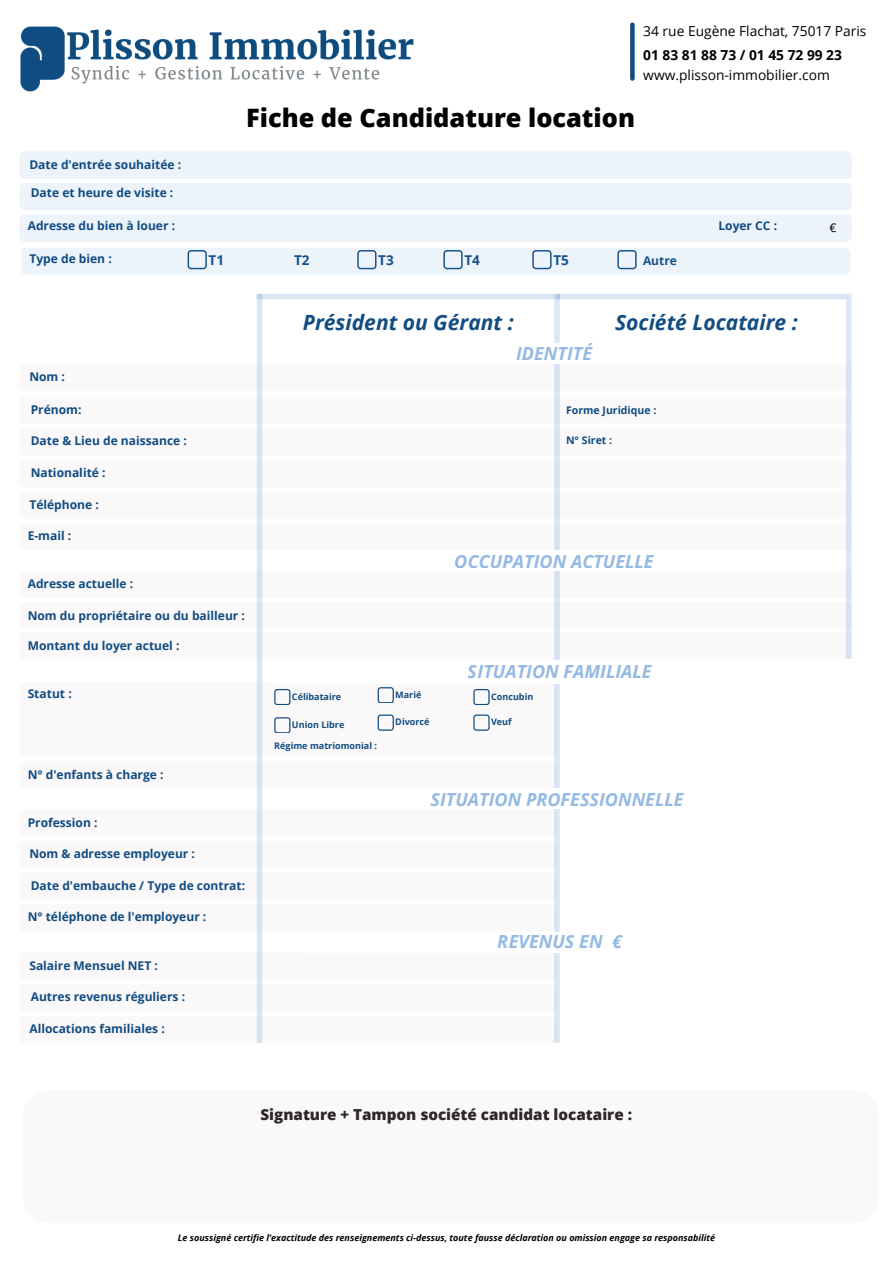
<style>
.page{position:relative;width:894px;height:1264px;background:#fff}
.page>*{position:absolute;margin:0;border:0;box-sizing:border-box;transform-origin:0 0}
.t1{font:800 25.35px "Open Sans";color:#000}
.t2{font:italic 700 21px "Open Sans";color:#114c82}
.t3{font:italic 700 18px "Open Sans";color:#4d8bd1}
.t4{font:800 15.15px "Open Sans";color:#2c2928}
.t5{font:13.8px/24.8px "Open Sans";color:#000}
.t6{font:700 13.5px "Open Sans";color:#114c82}
.t7{font:700 12px "Open Sans";color:#114c82}
.t8{font:12px "Open Sans";color:#000}
.t9{font:700 10.5px "Open Sans";color:#114c82}
.t10{font:italic 700 9px "Open Sans";color:#000}
.t11{font:700 9px "Open Sans";color:#114c82}
.s1{font-weight:700}
</style>
<div class="page">
<img style="left:68px;top:29px;width:346px;height:31px">
<img style="left:20px;top:26px;width:48px;height:66px">
<img style="left:54px;top:58px;width:348px;height:34px">
<div style="left:257px;top:294px;width:302px;height:5px;background:#dbe7f5"></div>
<div style="left:557px;top:294px;width:294px;height:5px;background:#dbe7f5"></div>
<div style="left:19px;top:571px;width:832px;height:27px;background:#faf8f8;border-radius:5px"></div>
<div style="left:19px;top:602px;width:832px;height:27px;background:#faf8f8;border-radius:5px"></div>
<div style="left:19px;top:631px;width:832px;height:28px;background:#faf8f8;border-radius:5px"></div>
<div style="left:19px;top:682px;width:538px;height:74px;background:#faf8f8;border-radius:5px"></div>
<div style="left:19px;top:761px;width:538px;height:27px;background:#faf8f8;border-radius:5px"></div>
<div style="left:19px;top:952px;width:538px;height:27px;background:#faf8f8;border-radius:5px"></div>
<div style="left:19px;top:984px;width:538px;height:27px;background:#faf8f8;border-radius:5px"></div>
<div style="left:19px;top:1015px;width:538px;height:27px;background:#faf8f8;border-radius:5px"></div>
<div style="left:19px;top:364px;width:832px;height:27px;background:#faf8f8;border-radius:5px"></div>
<div style="left:19px;top:397px;width:832px;height:27px;background:#faf8f8;border-radius:5px"></div>
<div style="left:19px;top:460px;width:832px;height:27px;background:#faf8f8;border-radius:5px"></div>
<div style="left:19px;top:491px;width:832px;height:28px;background:#faf8f8;border-radius:5px"></div>
<div style="left:19px;top:523px;width:832px;height:27px;background:#faf8f8;border-radius:5px"></div>
<div style="left:19px;top:428px;width:832px;height:27px;background:#faf8f8;border-radius:5px"></div>
<div style="left:19px;top:809px;width:538px;height:27px;background:#faf8f8;border-radius:5px"></div>
<div style="left:19px;top:841px;width:538px;height:27px;background:#faf8f8;border-radius:5px"></div>
<div style="left:19px;top:872px;width:538px;height:27px;background:#faf8f8;border-radius:5px"></div>
<div style="left:19px;top:904px;width:538px;height:27px;background:#faf8f8;border-radius:5px"></div>
<div style="left:845px;top:299px;width:6px;height:360px;background:#d8e2f0"></div>
<div style="left:554px;top:294px;width:5px;height:748px;background:#d7e2f0"></div>
<div style="left:256px;top:294px;width:6px;height:748px;background:#d7e2f0"></div>
<div style="left:269px;top:788px;width:508px;height:21px;background:#fff"></div>
<div style="left:304px;top:931px;width:449px;height:21px;background:#fff"></div>
<div style="left:277px;top:660px;width:531px;height:23px;background:#fff"></div>
<div style="left:293px;top:550px;width:494px;height:21px;background:#fff"></div>
<div style="left:293px;top:343px;width:494px;height:21px;background:#fff"></div>
<svg style="left:630px;top:25px;width:4px;height:54px"></svg>
<svg style="left:377px;top:687px;width:16px;height:16px"></svg>
<svg style="left:274px;top:689px;width:16px;height:15px"></svg>
<svg style="left:274px;top:717px;width:16px;height:16px"></svg>
<svg style="left:377px;top:714px;width:16px;height:16px"></svg>
<svg style="left:473px;top:689px;width:16px;height:15px"></svg>
<svg style="left:473px;top:714px;width:16px;height:16px"></svg>
<div style="left:23px;top:1090px;width:855px;height:132px;background:#faf8f8;border-radius:25px"></div>
<div style="left:19px;top:151px;width:832px;height:28px;background:#edf3fa;border-radius:5px"></div>
<div style="left:19px;top:183px;width:832px;height:27px;background:#edf3fa;border-radius:5px"></div>
<div style="left:19px;top:214px;width:832px;height:28px;background:#edf3fa;border-radius:5px"></div>
<div style="left:21px;top:247px;width:829px;height:28px;background:#edf3fa;border-radius:5px"></div>
<p class="t7" style="left:29px;top:156px;width:153px">Date d'entrée souhaitée :</p>
<p class="t7" style="left:31px;top:184px;width:144px">Date et heure de visite :</p>
<p class="t1" style="left:246px;top:100px;width:390px">Fiche de Candidature location</p>
<p class="t5" style="left:643px;top:18px;width:225px">34 rue Eugène Flachat, 75017 Paris<br><span class="s1">01 83 81 88 73 / 01 45 72 99 23</span></p>
<p class="t5" style="left:643px;top:62px;width:188px">www.plisson-immobilier.com</p>
<p class="t7" style="left:28px;top:217px;width:149px">Adresse du bien à louer :</p>
<p class="t7" style="left:718px;top:217px;width:60px">Loyer CC :</p>
<p class="t8" style="left:829px;top:219px;width:9px">€</p>
<p class="t7" style="left:29px;top:250px;width:84px">Type de bien :</p>
<p class="t7" style="left:29px;top:368px;width:37px">Nom :</p>
<p class="t7" style="left:31px;top:401px;width:52px">Prénom:</p>
<p class="t7" style="left:31px;top:432px;width:158px">Date &amp; Lieu de naissance :</p>
<p class="t7" style="left:31px;top:464px;width:76px">Nationalité :</p>
<p class="t7" style="left:29px;top:496px;width:71px">Téléphone :</p>
<h6 class="t7" style="left:28px;top:527px;width:45px">E-mail :</h6>
<h5 class="t7" style="left:28px;top:575px;width:107px">Adresse actuelle :</h5>
<p class="t6" style="left:208px;top:251px;width:17px">T1</p>
<p class="t6" style="left:294px;top:251px;width:17px">T2</p>
<h3 class="t6" style="left:378px;top:251px;width:17px">T3</h3>
<h3 class="t6" style="left:464px;top:251px;width:17px">T4</h3>
<p class="t6" style="left:553px;top:251px;width:17px">T5</p>
<p class="t7" style="left:642px;top:252px;width:36px">Autre</p>
<p class="t2" style="left:303px;top:307px;width:212px">Président ou Gérant :</p>
<h6 class="t2" style="left:615px;top:307px;width:184px">Société Locataire :</h6>
<h3 class="t3" style="left:516px;top:340px;width:78px">IDENTITÉ</h3>
<p class="t9" style="left:566px;top:402px;width:92px">Forme Juridique :</p>
<h6 class="t9" style="left:566px;top:433px;width:48px">N° Siret :</h6>
<h3 class="t3" style="left:454px;top:548px;width:200px">OCCUPATION ACTUELLE</h3>
<p class="t7" style="left:28px;top:607px;width:219px">Nom du propriétaire ou du bailleur :</p>
<h1 class="t7" style="left:28px;top:637px;width:153px">Montant du loyer actuel :</h1>
<p class="t7" style="left:28px;top:685px;width:46px">Statut :</p>
<p class="t7" style="left:28px;top:765px;width:137px">N° d'enfants à charge :</p>
<h6 class="t7" style="left:28px;top:813px;width:71px">Profession :</h6>
<p class="t7" style="left:29px;top:845px;width:167px">Nom &amp; adresse employeur :</p>
<h6 class="t7" style="left:31px;top:876px;width:216px">Date d'embauche / Type de contrat:</h6>
<p class="t7" style="left:28px;top:908px;width:180px">N° téléphone de l'employeur :</p>
<p class="t7" style="left:29px;top:957px;width:130px">Salaire Mensuel NET :</p>
<p class="t7" style="left:31px;top:988px;width:156px">Autres revenus réguliers :</p>
<p class="t7" style="left:29px;top:1020px;width:137px">Allocations familiales :</p>
<h2 class="t11" style="left:292px;top:690px;width:51px">Célibataire</h2>
<h2 class="t11" style="left:395px;top:688px;width:28px">Marié</h2>
<h3 class="t11" style="left:292px;top:718px;width:54px">Union Libre</h3>
<p class="t11" style="left:395px;top:715px;width:36px">Divorcé</p>
<p class="t11" style="left:274px;top:739px;width:104px">Régime matriomonial :</p>
<h3 class="t3" style="left:468px;top:659px;width:185px">SITUATION FAMILIALE</h3>
<p class="t11" style="left:491px;top:690px;width:44px">Concubin</p>
<p class="t11" style="left:491px;top:715px;width:22px">Veuf</p>
<h3 class="t3" style="left:430px;top:786px;width:254px">SITUATION PROFESSIONNELLE</h3>
<h3 class="t3" style="left:497px;top:929px;width:126px">REVENUS EN €</h3>
<p class="t4" style="left:260px;top:1103px;width:373px">Signature + Tampon société candidat locataire :</p>
<p class="t10" style="left:178px;top:1231px;width:538px">Le soussigné certifie l’exactitude des renseignements ci-dessus, toute fausse déclaration ou omission engage sa responsabilité</p>
</div>
